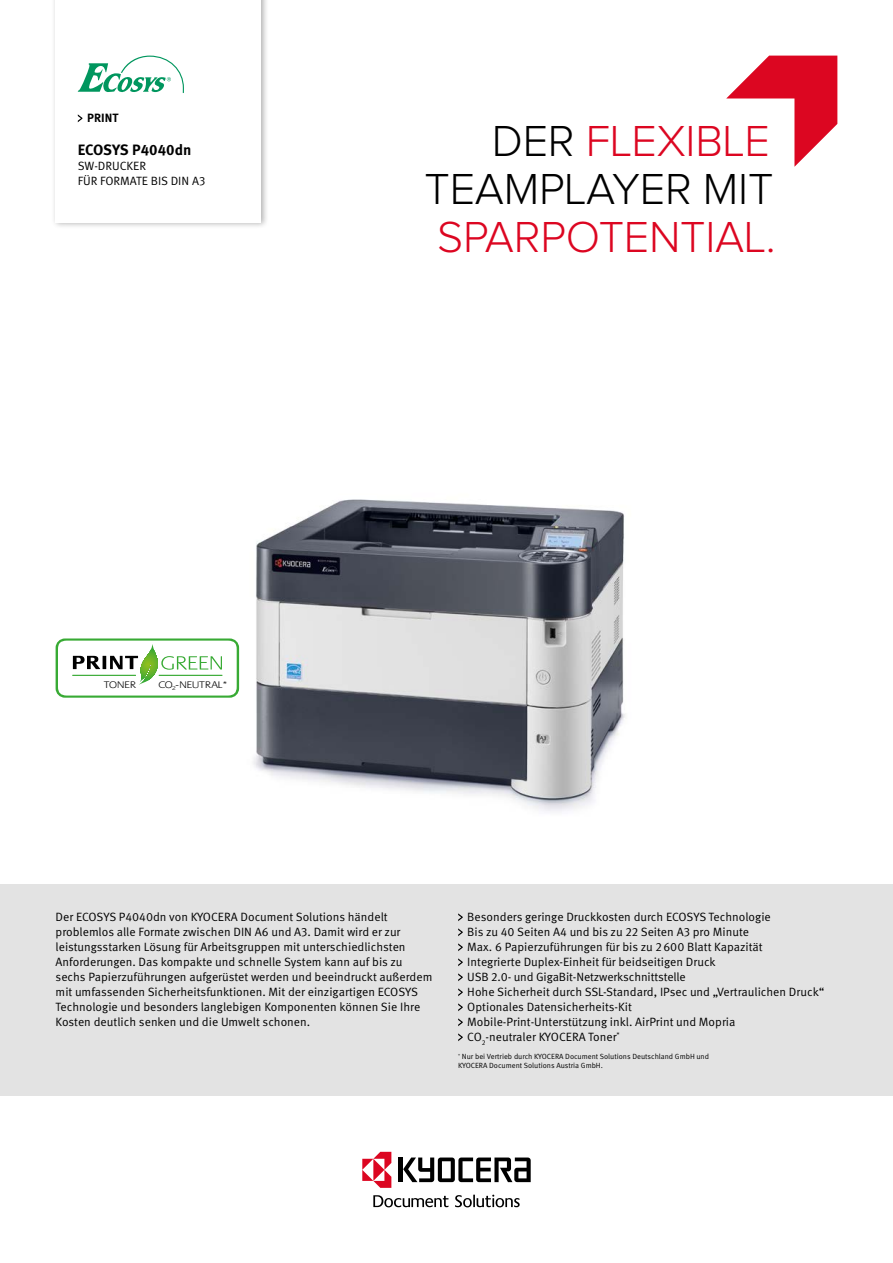
<style>
.page{position:relative;width:893px;height:1263px;background:#fff}
.page>*{position:absolute;margin:0;border:0;box-sizing:border-box;transform-origin:0 0}
.t1{font:300 45px/48px "Proxima Nova";letter-spacing:-.005em;color:#000;text-align:right}
.t2{font:300 45px "Proxima Nova";letter-spacing:-.005em;color:#dc0621}
.t3{font:700 15px "Meta Pro";color:#000}
.t4{font:12px/15px "Meta Pro Norm";color:#000}
.t5{font:700 12px "Meta Pro";color:#000}
.t6{font:300 9.9px "Praxis";color:#000;scale:1.2 1}
.t7{font:7.5px/9px "Meta Pro Norm";color:#000}
.s1{font-family:"Helvetica";font-size:9.6px}
.s2{color:#dc0621}
</style>
<div class="page">
<img style="left:239px;top:499px;width:386px;height:313px">
<div style="left:0;top:884px;width:893px;height:212px;background:#e3e3e3"></div>
<div style="left:51px;top:0;width:217px;height:229px;background:#000;opacity:.3"></div>
<div style="left:56px;top:0;width:205px;height:223px;background:#fff"></div>
<hr style="left:399px;top:1157px;width:4px;height:25px;background:#000">
<svg style="left:403px;top:1157px;width:128px;height:25px"></svg>
<svg style="left:362px;top:1152px;width:29px;height:36px"></svg>
<svg style="left:455px;top:1195px;width:65px;height:12px"></svg>
<svg style="left:373px;top:1195px;width:75px;height:12px"></svg>
<svg style="left:78px;top:56px;width:106px;height:37px"></svg>
<svg style="left:726px;top:56px;width:111px;height:111px"></svg>
<svg style="left:458px;top:913px;width:5px;height:8px"></svg>
<svg style="left:458px;top:928px;width:5px;height:8px"></svg>
<svg style="left:458px;top:943px;width:5px;height:8px"></svg>
<svg style="left:458px;top:958px;width:5px;height:8px"></svg>
<svg style="left:458px;top:973px;width:5px;height:8px"></svg>
<svg style="left:458px;top:988px;width:5px;height:8px"></svg>
<svg style="left:458px;top:1003px;width:5px;height:8px"></svg>
<svg style="left:458px;top:1018px;width:5px;height:8px"></svg>
<svg style="left:458px;top:1033px;width:5px;height:8px"></svg>
<svg style="left:78px;top:114px;width:4px;height:8px"></svg>
<svg style="left:56px;top:638px;width:183px;height:60px"></svg>
<hr style="left:72px;top:675px;width:64px;height:1px;background:#38aa34">
<hr style="left:159px;top:675px;width:63px;height:1px;background:#38aa34">
<p class="t5" style="left:87px;top:109px;width:33px">PRINT</p>
<p class="t3" style="left:78px;top:138px;width:115px">ECOSYS P4040dn</p>
<p class="t4" style="left:78px;top:158px;width:129px">SW-DRUCKER<br>FÜR FORMATE BIS DIN A3</p>
<p class="t6" style="left:104px;top:679px;width:28px">TONER</p>
<p class="t6" style="left:158px;top:679px;width:59px">CO<sub>2</sub>-NEUTRAL<span class="s1">*</span></p>
<h1 class="t1" style="left:425px;top:119px;width:350px">DER <span class="s2">FLEXIBLE<br></span>TEAMPLAYER MIT</h1>
<h1 class="t2" style="left:437px;top:217px;width:340px">SPARPOTENTIAL.</h1>
<p class="t4" style="left:56px;top:909px;width:378px">Der ECOSYS P4040dn von KYOCERA Document Solutions händelt problemlos alle Formate zwischen DIN A6 und A3. Damit wird er zur leistungsstarken Lösung für Arbeitsgruppen mit unterschiedlichsten Anforderungen. Das kompakte und schnelle System kann auf bis zu sechs Papierzuführungen aufgerüstet werden und beeindruckt außerdem mit umfassenden Sicherheitsfunktionen. Mit der einzigartigen ECOSYS Technologie und besonders langlebigen Komponenten können Sie Ihre Kosten deutlich senken und die Umwelt schonen.</p>
<p class="t4" style="left:467px;top:909px;width:359px">Besonders geringe Druckkosten durch ECOSYS Technologie<br>Bis zu 40 Seiten A4 und bis zu 22 Seiten A3 pro Minute<br>Max. 6 Papierzuführungen für bis zu 2600 Blatt Kapazität<br>Integrierte Duplex-Einheit für beidseitigen Druck<br>USB 2.0- und GigaBit-Netzwerkschnittstelle<br>Hohe Sicherheit durch SSL-Standard, IPsec und „Vertraulichen Druck“ Optionales Datensicherheits-Kit<br>Mobile-Print-Unterstützung inkl. AirPrint und Mopria<br>CO<sub>2</sub>-neutraler KYOCERA Toner<sup>*</sup></p>
<p class="t7" style="left:458px;top:1052px;width:252px"><sup>*</sup> Nur bei Vertrieb durch KYOCERA Document Solutions Deutschland GmbH und<br>KYOCERA Document Solutions Austria GmbH.</p>
</div>
